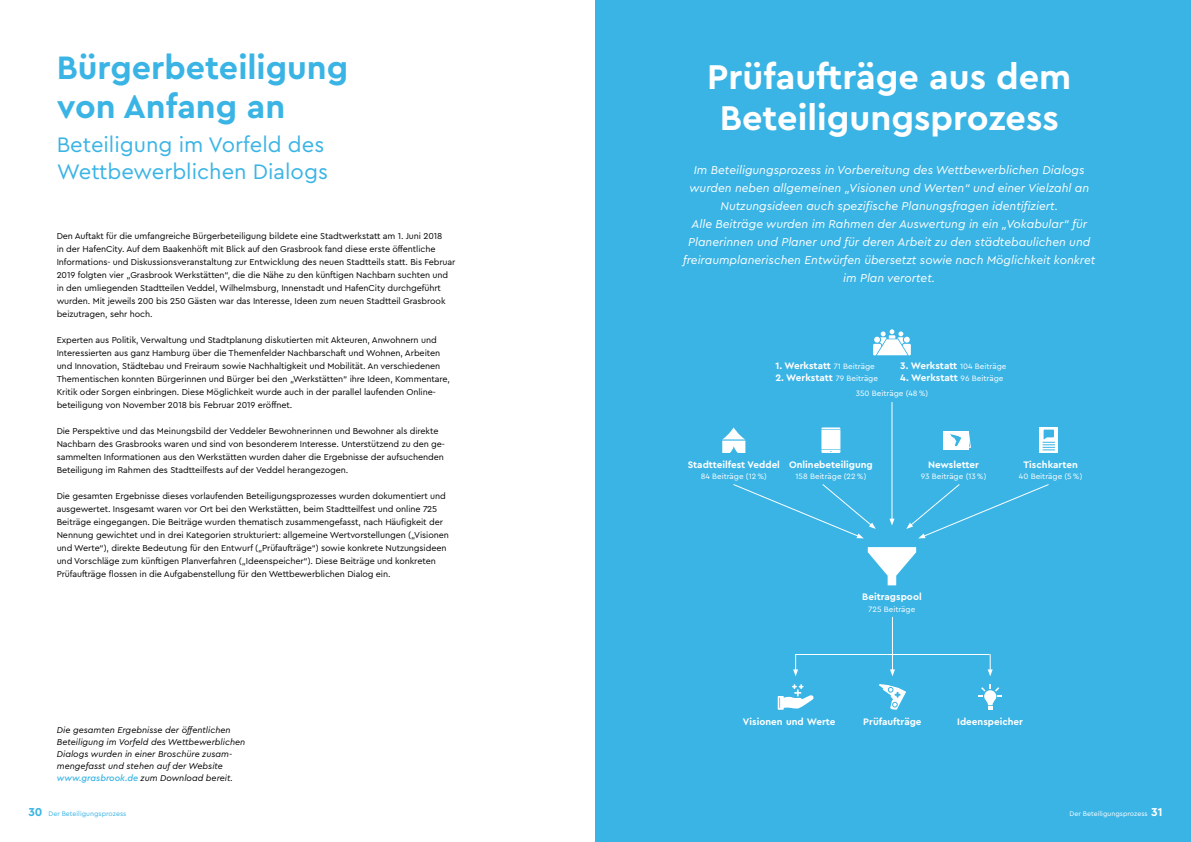
<style>
.page{position:relative;width:1191px;height:842px;background:#fff}
.page>*{position:absolute;margin:0;border:0;box-sizing:border-box;transform-origin:0 0}
.t1{font:700 36px/41px "Cera Pro";color:#fff;text-align:center}
.t2{font:700 34px/39px "Cera Pro";color:#3ab4e5}
.t3{font:22px/27px "Cera Pro";color:#3ab4e5}
.t4{font:italic 12px/18px "Cera Pro";color:#fff;text-align:center}
.t5{font:700 9.9px "Cera Pro";color:#fff}
.t6{font:9px/13px "Cera Pro";letter-spacing:-.01em;color:#000}
.t7{font:italic 9px/12px "Cera Pro";color:#000}
.t8{font:8.1px "Cera Pro";color:#fff}
.t9{font:7px "Cera Pro";color:#3ab4e5}
.t10{font:7px "Cera Pro";color:#fff}
.s1{font-weight:400;font-size:8.1px}
.s2{font-weight:500;color:#3ab4e5}
.s3{font-weight:700;font-size:12px}
</style>
<div class="page">
<div style="left:595px;top:0;width:596px;height:842px;background:#3ab4e5"></div>
<hr style="left:891px;top:402px;width:1px;height:118px;background:#fff">
<svg style="left:889px;top:519px;width:5px;height:6px"></svg>
<svg style="left:722px;top:427px;width:23px;height:26px"></svg>
<svg style="left:867px;top:547px;width:49px;height:38px"></svg>
<div style="left:943px;top:431px;width:25px;height:18px;background:#fff"></div>
<div style="left:1039px;top:427px;width:18px;height:26px;background:#fff"></div>
<svg style="left:1042px;top:430px;width:12px;height:21px"></svg>
<hr style="left:892px;top:617px;width:1px;height:43px;background:#fff">
<svg style="left:978px;top:684px;width:24px;height:26px"></svg>
<svg style="left:777px;top:684px;width:36px;height:26px"></svg>
<hr style="left:795px;top:654px;width:194px;height:1px;background:#fff">
<svg style="left:793px;top:654px;width:5px;height:22px"></svg>
<svg style="left:890px;top:660px;width:5px;height:16px"></svg>
<svg style="left:987px;top:654px;width:5px;height:22px"></svg>
<svg style="left:733px;top:484px;width:142px;height:54px"></svg>
<svg style="left:821px;top:427px;width:19px;height:26px"></svg>
<svg style="left:906px;top:484px;width:143px;height:54px"></svg>
<svg style="left:950px;top:431px;width:21px;height:17px"></svg>
<svg style="left:879px;top:684px;width:27px;height:26px"></svg>
<svg style="left:873px;top:329px;width:38px;height:26px"></svg>
<h2 class="t2" style="left:57px;top:47px;width:293px">Bürgerbeteiligung von Anfang an</h2>
<h3 class="t3" style="left:57px;top:130px;width:273px">Beteiligung im Vorfeld des<br>Wettbewerblichen Dialogs</h3>
<p class="t6" style="left:57px;top:229px;width:400px">Den Auftakt für die umfangreiche Bürgerbeteiligung bildete eine Stadtwerkstatt am 1. Juni 2018<br>in der HafenCity. Auf dem Baakenhöft mit Blick auf den Grasbrook fand diese erste öffentliche Informations- und Diskussionsveranstaltung zur Entwicklung des neuen Stadtteils statt. Bis Februar 2019 folgten vier „Grasbrook Werkstätten“, die die Nähe zu den künftigen Nachbarn suchten und in den umliegenden Stadtteilen Veddel, Wilhelmsburg, Innenstadt und HafenCity durchgeführt wurden. Mit jeweils 200 bis 250 Gästen war das Interesse, Ideen zum neuen Stadtteil Grasbrook beizutragen, sehr hoch.</p>
<p class="t6" style="left:57px;top:333px;width:395px">Experten aus Politik, Verwaltung und Stadtplanung diskutierten mit Akteuren, Anwohnern und Interessierten aus ganz Hamburg über die Themenfelder Nachbarschaft und Wohnen, Arbeiten und Innovation, Städtebau und Freiraum sowie Nachhaltigkeit und Mobilität. An verschiedenen Thementischen konnten Bürgerinnen und Bürger bei den „Werkstätten“ ihre Ideen, Kommentare, Kritik oder Sorgen einbringen. Diese Möglichkeit wurde auch in der parallel laufenden Online&shy;beteiligung von November 2018 bis Februar 2019 eröffnet.</p>
<p class="t6" style="left:57px;top:424px;width:390px">Die Perspektive und das Meinungsbild der Veddeler Bewohnerinnen und Bewohner als direkte Nachbarn des Grasbrooks waren und sind von besonderem Interesse. Unterstützend zu den ge&shy;sammelten Informationen aus den Werkstätten wurden daher die Ergebnisse der aufsuchenden Beteiligung im Rahmen des Stadtteilfests auf der Veddel herangezogen.</p>
<p class="t6" style="left:57px;top:489px;width:394px">Die gesamten Ergebnisse dieses vorlaufenden Beteiligungsprozesses wurden dokumentiert und ausgewertet. Insgesamt waren vor Ort bei den Werkstätten, beim Stadtteilfest und online 725<br>Beiträge eingegangen. Die Beiträge wurden thematisch zusammengefasst, nach Häufigkeit der Nennung gewichtet und in drei Kategorien strukturiert: allgemeine Wertvorstellungen („Visionen und Werte“), direkte Bedeutung für den Entwurf („Prüfaufträge“) sowie konkrete Nutzungsideen und Vorschläge zum künftigen Planverfahren („Ideenspeicher“). Diese Beiträge und konkreten Prüfaufträge flossen in die Aufgabenstellung für den Wettbewerblichen Dialog ein.</p>
<h1 class="t1" style="left:707px;top:55px;width:366px">Prüfaufträge aus dem<br>Beteiligungsprozess</h1>
<p class="t4" style="left:683px;top:160px;width:414px">Im Beteiligungsprozess in Vorbereitung des Wettbewerblichen Dialogs wurden neben allgemeinen „Visionen und Werten“ und einer Vielzahl an Nutzungsideen auch spezifische Planungsfragen identifiziert.<br>Alle Beiträge wurden im Rahmen der Auswertung in ein „Vokabular“ für Planerinnen und Planer und für deren Arbeit zu den städtebaulichen und freiraumplanerischen Entwürfen übersetzt sowie nach Möglichkeit konkret im Plan verortet.</p>
<p class="t5" style="left:775px;top:360px;width:101px">1. Werkstatt <span class="s1">71 Beiträge</span></p>
<p class="t5" style="left:775px;top:371px;width:104px">2. Werkstatt <span class="s1">79 Beiträge</span></p>
<p class="t5" style="left:900px;top:360px;width:108px">3. Werkstatt <span class="s1">104 Beiträge</span></p>
<p class="t5" style="left:900px;top:371px;width:105px">4. Werkstatt <span class="s1">96 Beiträge</span></p>
<p class="t8" style="left:855px;top:387px;width:74px">350 Beiträge (48 %)</p>
<p class="t5" style="left:687px;top:458px;width:94px">Stadtteilfest Veddel</p>
<p class="t8" style="left:700px;top:471px;width:68px">84 Beiträge (12 %)</p>
<p class="t5" style="left:789px;top:458px;width:85px">Onlinebeteiligung</p>
<p class="t8" style="left:795px;top:471px;width:72px">158 Beiträge (22 %)</p>
<p class="t5" style="left:928px;top:458px;width:52px">Newsletter</p>
<p class="t8" style="left:920px;top:471px;width:67px">93 Beiträge (13 %)</p>
<p class="t5" style="left:1023px;top:458px;width:56px">Tischkarten</p>
<p class="t8" style="left:1019px;top:471px;width:65px">40 Beiträge (5 %)</p>
<p class="t5" style="left:862px;top:590px;width:61px">Beitragspool</p>
<p class="t8" style="left:868px;top:604px;width:48px">725 Beiträge</p>
<p class="t5" style="left:743px;top:715px;width:94px">Visionen und Werte</p>
<p class="t5" style="left:863px;top:715px;width:60px">Prüfaufträge</p>
<p class="t5" style="left:957px;top:715px;width:67px">Ideenspeicher</p>
<p class="t7" style="left:57px;top:723px;width:190px">Die gesamten Ergebnisse der öffentlichen Beteiligung im Vorfeld des Wettbewerblichen Dialogs wurden in einer Broschüre zusam&shy;mengefasst und stehen auf der Website <span class="s2">www.grasbrook.de</span> zum Download bereit.</p>
<p class="t9" style="left:28px;top:809px;width:100px"><span class="s3">30</span> Der Beteiligungsprozess</p>
<p class="t10" style="left:1069px;top:809px;width:94px">Der Beteiligungsprozess <span class="s3">31</span></p>
</div>
